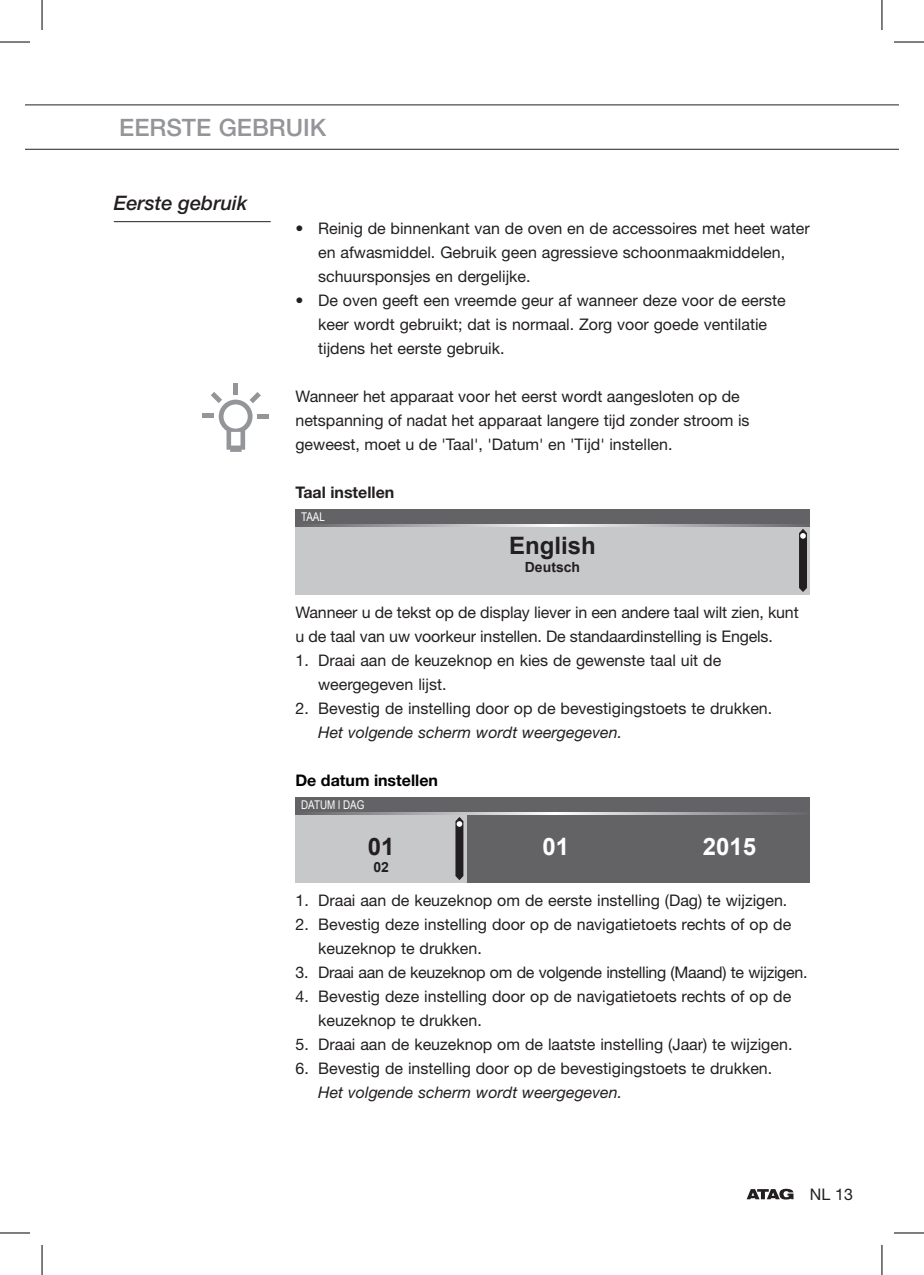
<style>
.page{position:relative;width:924px;height:1275px;background:#fff}
.page>*{position:absolute;margin:0;border:0;box-sizing:border-box;transform-origin:0 0}
.t1{font:500 24px "Helvetica Neue";color:#939598}
.t2{font:700 24px "Arial";color:#231f20}
.t3{font:700 24px "Arial";color:#fff}
.t4{font:italic 500 20px "Helvetica Neue LTW1 G";color:#231f20}
.t5{font:16px/24px "Helvetica Neue";color:#231f20}
.t6{font:italic 16px "Helvetica Neue";color:#231f20}
.t7{font:16px "Helvetica Neue";letter-spacing:-.02em;color:#231f20}
.t8{font:700 16px "Helvetica Neue";color:#000}
.t9{font:700 16px "Helvetica Neue";color:#231f20}
.t10{font:700 14px "Arial";color:#231f20}
.t11{font:12px "Arial Narrow";color:#fff}
</style>
<div class="page">
<svg style="left:25px;top:104px;width:17px;height:1px"></svg>
<svg style="left:25px;top:149px;width:17px;height:1px"></svg>
<hr style="left:42px;top:104px;width:856px;height:1px;background:#231f20">
<hr style="left:42px;top:149px;width:856px;height:1px;background:#231f20">
<svg style="left:746px;top:1188px;width:47px;height:11px"></svg>
<hr style="left:114px;top:221px;width:156px;height:1px;background:#231f20">
<div style="left:295px;top:509px;width:514px;height:85px;background:#c7c8ca"></div>
<div style="left:295px;top:509px;width:514px;height:16px;background:#636366"></div>
<svg style="left:295px;top:525px;width:514px;height:1px"></svg>
<svg style="left:799px;top:529px;width:7px;height:63px"></svg>
<div style="left:295px;top:797px;width:514px;height:85px;background:#636366"></div>
<div style="left:295px;top:797px;width:171px;height:85px;background:#c7c8ca"></div>
<div style="left:295px;top:797px;width:514px;height:16px;background:#636366"></div>
<svg style="left:295px;top:813px;width:501px;height:1px"></svg>
<svg style="left:455px;top:817px;width:8px;height:63px"></svg>
<div style="left:233px;top:383px;width:5px;height:12px;background:#939598"></div>
<div style="left:202px;top:413px;width:12px;height:5px;background:#939598"></div>
<div style="left:257px;top:414px;width:12px;height:5px;background:#939598"></div>
<svg style="left:211px;top:392px;width:50px;height:59px"></svg>
<hr style="left:0;top:42px;width:30px;height:1px;background:#000">
<hr style="left:893px;top:42px;width:30px;height:1px;background:#000">
<hr style="left:0;top:1232px;width:30px;height:1px;background:#000">
<hr style="left:893px;top:1232px;width:30px;height:1px;background:#000">
<hr style="left:42px;top:0;width:1px;height:30px;background:#000">
<hr style="left:42px;top:1245px;width:1px;height:30px;background:#000">
<hr style="left:881px;top:0;width:1px;height:30px;background:#000">
<hr style="left:881px;top:1245px;width:1px;height:30px;background:#000">
<h1 class="t1" style="left:119px;top:114px;width:208px">EERSTE GEBRUIK</h1>
<p class="t4" style="left:114px;top:191px;width:135px">Eerste gebruik</p>
<p class="t5" style="left:318px;top:216px;width:493px;text-indent:-23px">• Reinig de binnenkant van de oven en de accessoires met heet water en afwasmiddel. Gebruik geen agressieve schoonmaakmiddelen, schuursponsjes en dergelijke.</p>
<p class="t5" style="left:318px;top:288px;width:469px;text-indent:-23px">• De oven geeft een vreemde geur af wanneer deze voor de eerste keer wordt gebruikt; dat is normaal. Zorg voor goede ventilatie tijdens het eerste gebruik.</p>
<p class="t5" style="left:295px;top:384px;width:455px">Wanneer het apparaat voor het eerst wordt aangesloten op de netspanning of nadat het apparaat langere tijd zonder stroom is geweest, moet u de 'Taal', 'Datum' en 'Tijd' instellen.</p>
<p class="t9" style="left:295px;top:482px;width:100px">Taal instellen</p>
<h1 class="t2" style="left:509px;top:528px;width:88px">English</h1>
<p class="t10" style="left:524px;top:557px;width:57px">Deutsch</p>
<p class="t11" style="left:301px;top:508px;width:25px">TAAL</p>
<p class="t5" style="left:295px;top:600px;width:504px">Wanneer u de tekst op de display liever in een andere taal wilt zien, kunt u de taal van uw voorkeur instellen. De standaardinstelling is Engels.</p>
<p class="t5" style="left:318px;top:648px;width:404px;text-indent:-23px">1. Draai aan de keuzeknop en kies de gewenste taal uit de weergegeven lijst.</p>
<p class="t5" style="left:295px;top:696px;width:478px">2. Bevestig de instelling door op de bevestigingstoets te drukken.</p>
<p class="t6" style="left:318px;top:723px;width:305px">Het volgende scherm wordt weergegeven.</p>
<p class="t8" style="left:295px;top:770px;width:144px">De datum instellen</p>
<p class="t11" style="left:301px;top:796px;width:65px">DATUM l DAG</p>
<h1 class="t2" style="left:367px;top:829px;width:28px">01</h1>
<p class="t10" style="left:373px;top:857px;width:17px">02</p>
<h1 class="t3" style="left:542px;top:829px;width:28px">01</h1>
<h1 class="t3" style="left:702px;top:829px;width:55px">2015</h1>
<p class="t5" style="left:295px;top:888px;width:493px">1. Draai aan de keuzeknop om de eerste instelling (Dag) te wijzigen.</p>
<p class="t5" style="left:318px;top:912px;width:474px;text-indent:-23px">2. Bevestig deze instelling door op de navigatietoets rechts of op de keuzeknop te drukken.</p>
<p class="t7" style="left:295px;top:963px;width:513px">3. Draai aan de keuzeknop om de volgende instelling (Maand) te wijzigen.</p>
<p class="t5" style="left:318px;top:984px;width:474px;text-indent:-23px">4. Bevestig deze instelling door op de navigatietoets rechts of op de keuzeknop te drukken.</p>
<p class="t5" style="left:295px;top:1032px;width:498px">5. Draai aan de keuzeknop om de laatste instelling (Jaar) te wijzigen.</p>
<p class="t5" style="left:295px;top:1056px;width:478px">6. Bevestig de instelling door op de bevestigingstoets te drukken.</p>
<p class="t6" style="left:318px;top:1083px;width:305px">Het volgende scherm wordt weergegeven.</p>
<p class="t5" style="left:809px;top:1182px;width:45px">NL 13</p>
</div>
